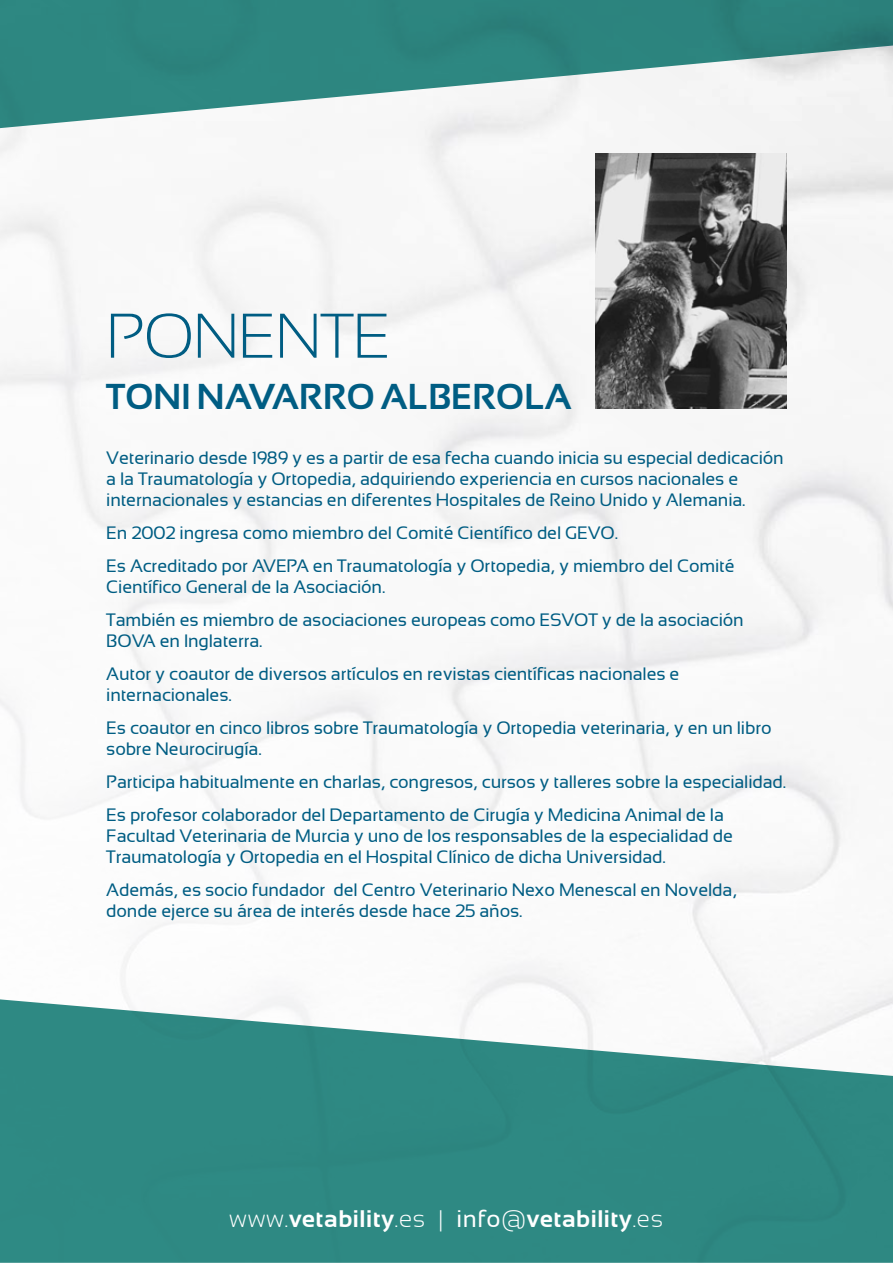
<style>
.page{position:relative;width:893px;height:1263px;background:#fff}
.page>*{position:absolute;margin:0;border:0;box-sizing:border-box;transform-origin:0 0}
.t1{font:300 63px "Sansation";letter-spacing:-.01em;color:#005d83}
.t2{font:700 36px "Sansation";letter-spacing:-.01em;color:#005d83}
.t3{font:700 24px "Sansation";letter-spacing:.025em;color:#fff}
.t4{font:18px/33px "Sansation";letter-spacing:-.01em;color:#005d83}
.s1{font-weight:300}
.s2{font-weight:400}
</style>
<div class="page">
<svg style="left:0;top:999px;width:893px;height:264px;background:#4b9893"></svg>
<svg style="left:0;top:0;width:893px;height:128px;fill:#2d8781"></svg>
<img style="left:595px;top:154px;width:192px;height:255px">
<h1 class="t1" style="left:106px;top:301px;width:286px">PONENTE</h1>
<h2 class="t2" style="left:106px;top:376px;width:467px">TONI NAVARRO ALBEROLA</h2>
<p class="t4" style="left:106px;top:447px;width:679px;line-height:21px">Veterinario desde 1989 y es a partir de esa fecha cuando inicia su especial dedicación a la Traumatología y Ortopedia, adquiriendo experiencia en cursos nacionales e internacionales y estancias en diferentes Hospitales de Reino Unido y Alemania.</p>
<p class="t4" style="left:106px;top:516px;width:630px">En 2002 ingresa como miembro del Comité Científico del GEVO.<br>Es Acreditado por AVEPA en Traumatología y Ortopedia, y miembro del Comité</p>
<p class="t4" style="left:106px;top:570px;width:639px">Científico General de la Asociación.<br>También es miembro de asociaciones europeas como ESVOT y de la asociación</p>
<p class="t4" style="left:106px;top:624px;width:575px">BOVA en Inglaterra.<br>Autor y coautor de diversos artículos en revistas científicas nacionales e</p>
<p class="t4" style="left:106px;top:678px;width:667px">internacionales.<br>Es coautor en cinco libros sobre Traumatología y Ortopedia veterinaria, y en un libro</p>
<p class="t4" style="left:106px;top:732px;width:681px">sobre Neurocirugía.<br>Participa habitualmente en charlas, congresos, cursos y talleres sobre la especialidad.<br>Es profesor colaborador del Departamento de Cirugía y Medicina Animal de la</p>
<p class="t4" style="left:106px;top:825px;width:628px;line-height:21px">Facultad Veterinaria de Murcia y uno de los responsables de la especialidad de<br>Traumatología y Ortopedia en el Hospital Clínico de dicha Universidad.</p>
<p class="t4" style="left:106px;top:879px;width:632px;line-height:21px">Además, es socio fundador del Centro Veterinario Nexo Menescal en Novelda, donde ejerce su área de interés desde hace 25 años.</p>
<h3 class="t3" style="left:229px;top:1206px;width:435px"><span class="s1">www.</span>vetability<span class="s1">.es |</span> <span class="s2">info</span><span class="s1">@</span>vetability<span class="s1">.es</span></h3>
</div>
